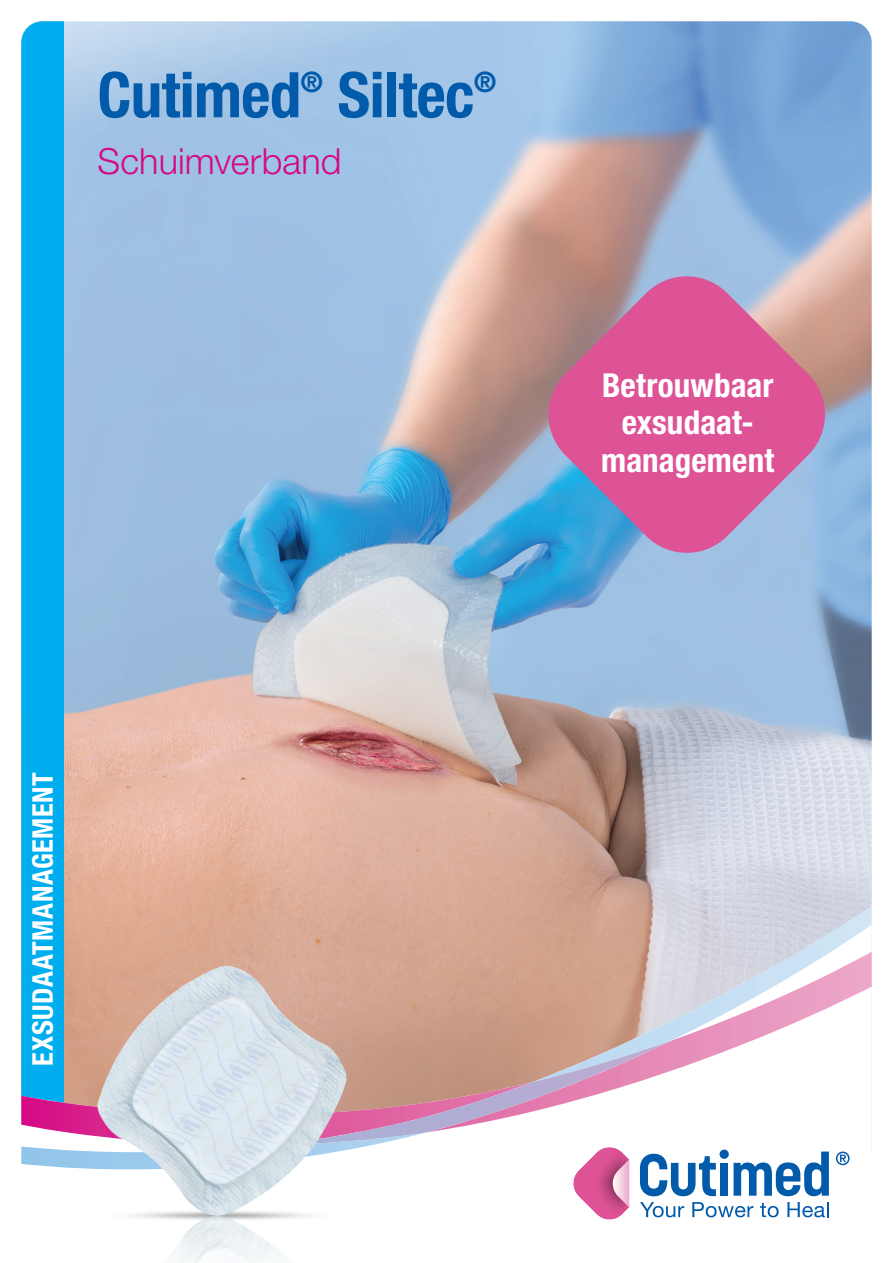
<style>
.page{position:relative;width:893px;height:1263px;background:#fff}
.page>*{position:absolute;margin:0;border:0;box-sizing:border-box;transform-origin:0 0}
.t1{font:700 condensed 63px "Helvetica Neue LT Std";letter-spacing:-.01em;color:#015aaa}
.t2{font:300 36px "Helvetica Neue LT Std";letter-spacing:.005em;color:#d60785}
.t3{font:700 condensed 33px/37.5px "Helvetica Neue LT Std";letter-spacing:.005em;color:#fff;text-align:center}
.t4{font:700 condensed 28.5px "Helvetica Neue LT Std";letter-spacing:.02em;color:#fff}
.t5{font:700 condensed 28.35px "Helvetica Neue LT Std";color:#015aaa}
</style>
<div class="page">
<img style="left:64px;top:21px;width:808px;height:885px">
<div style="left:21px;top:21px;width:43px;height:1129px;background:#00aeef"></div>
<svg style="left:21px;top:906px;width:851px;height:314px"></svg>
<img style="left:772px;top:988px;width:100px;height:45px">
<img style="left:671px;top:1015px;width:101px;height:72px">
<img style="left:21px;top:1096px;width:51px;height:36px">
<img style="left:771px;top:906px;width:101px;height:82px">
<img style="left:721px;top:967px;width:51px;height:48px">
<img style="left:621px;top:995px;width:101px;height:62px">
<img style="left:21px;top:1132px;width:406px;height:37px">
<img style="left:366px;top:1041px;width:305px;height:104px">
<svg style="left:836px;top:1151px;width:14px;height:14px"></svg>
<svg style="left:733px;top:1151px;width:96px;height:45px"></svg>
<div style="left:720px;top:1149px;width:9px;height:10px;background:#015aaa;border-radius:50%"></div>
<div style="left:720px;top:1163px;width:8px;height:33px;background:#015aaa"></div>
<svg style="left:640px;top:1154px;width:76px;height:42px"></svg>
<svg style="left:573px;top:1147px;width:56px;height:72px"></svg>
<svg style="left:640px;top:1202px;width:44px;height:15px"></svg>
<svg style="left:692px;top:1202px;width:61px;height:15px"></svg>
<svg style="left:760px;top:1203px;width:19px;height:14px"></svg>
<svg style="left:787px;top:1202px;width:42px;height:15px"></svg>
<svg style="left:546px;top:274px;width:281px;height:281px;background:#c372a4"></svg>
<img style="left:73px;top:955px;width:293px;height:308px">
<h1 class="t1" style="left:97px;top:57px;width:205px">Cutimed</h1>
<p class="t5" style="left:301px;top:65px;width:24px">®</p>
<h1 class="t1" style="left:337px;top:57px;width:138px">Siltec</h1>
<p class="t5" style="left:474px;top:65px;width:24px">®</p>
<p class="t2" style="left:97px;top:139px;width:245px">Schuimverband</p>
<p class="t3" style="left:601px;top:366px;width:175px">Betrouwbaar exsudaat&shy;management</p>
<p class="t4" style="left:25px;top:1066px;width:295px;rotate:-90deg">EXSUDAATMANAGEMENT</p>
</div>
